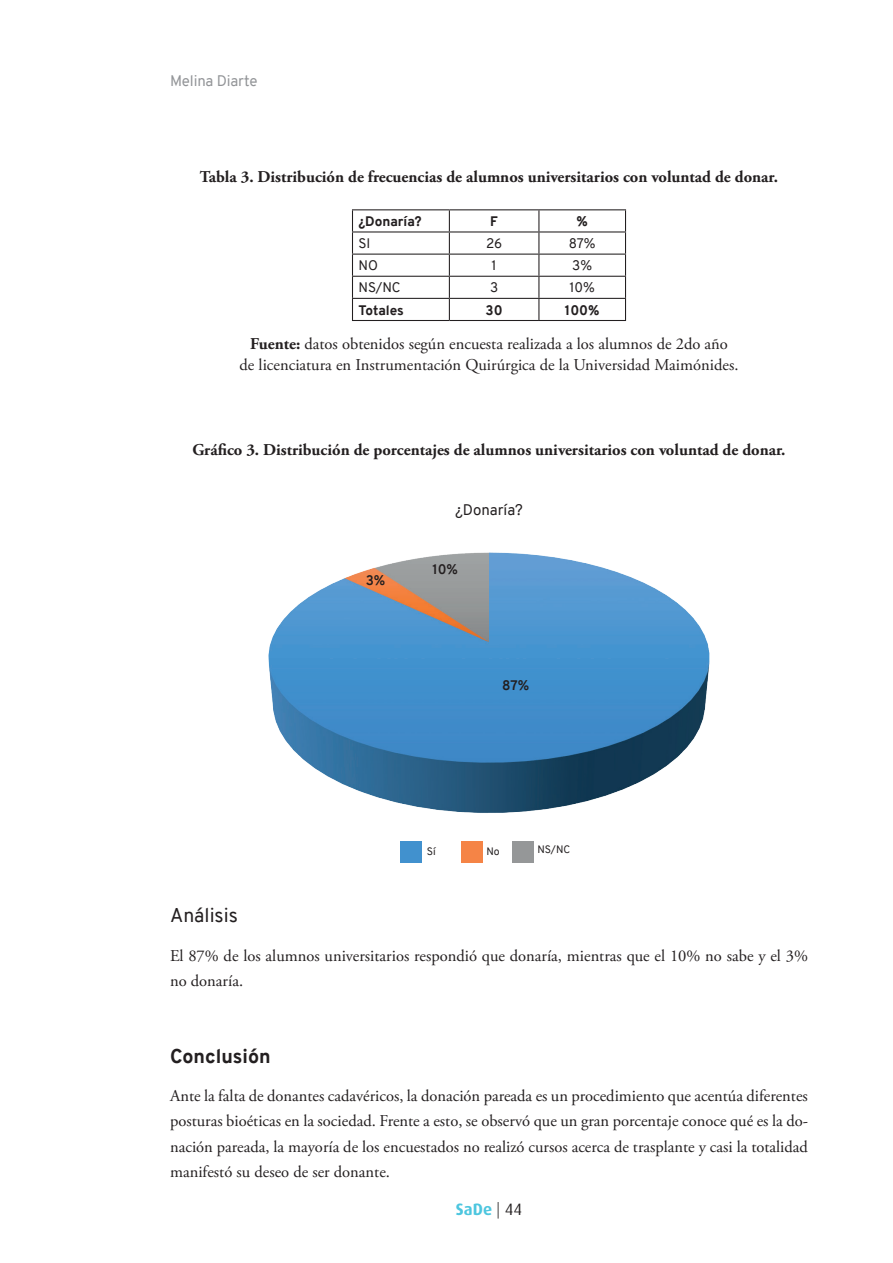
<style>
.page{position:relative;width:893px;height:1263px;background:#fff}
.page>*{position:absolute;margin:0;border:0;box-sizing:border-box;transform-origin:0 0}
.t1{font:800 19.5px "Overpass";color:#231f20}
.t2{font:19.5px "Overpass";color:#231f20}
.t3{font:16.5px/25.5px "Adobe Garamond Pro";color:#231f20;text-align:center}
.t4{font:700 16.5px "Adobe Garamond Pro";color:#231f20}
.t5{font:700 16.5px "Dax";color:#4dc6df}
.t6{font:15px "Overpass";letter-spacing:-.01em;color:#939598}
.t7{font:15px "Overpass";color:#231f20}
.t8{font:800 13.5px "Overpass";color:#231f20}
.t9{font:13.5px "Overpass";color:#231f20}
.t10{font:700 13.5px "Overpass";color:#231f20}
.t11{font:10.5px "Overpass";color:#231f20}
.s1{font-weight:700}
.s2{font-weight:300;color:#231f20}
.s3{font-weight:400;color:#231f20}
</style>
<div class="page">
<hr style="left:352px;top:209px;width:97px;height:1px;background:#231f20">
<hr style="left:449px;top:209px;width:90px;height:1px;background:#231f20">
<hr style="left:539px;top:209px;width:87px;height:1px;background:#231f20">
<hr style="left:352px;top:231px;width:97px;height:1px;background:#231f20">
<hr style="left:449px;top:231px;width:90px;height:1px;background:#231f20">
<hr style="left:539px;top:231px;width:87px;height:1px;background:#231f20">
<hr style="left:352px;top:254px;width:97px;height:1px;background:#231f20">
<hr style="left:449px;top:254px;width:90px;height:1px;background:#231f20">
<hr style="left:539px;top:254px;width:87px;height:1px;background:#231f20">
<hr style="left:352px;top:276px;width:97px;height:1px;background:#231f20">
<hr style="left:449px;top:276px;width:90px;height:1px;background:#231f20">
<hr style="left:539px;top:276px;width:87px;height:1px;background:#231f20">
<hr style="left:352px;top:298px;width:97px;height:1px;background:#231f20">
<svg style="left:352px;top:210px;width:1px;height:110px"></svg>
<hr style="left:449px;top:298px;width:90px;height:1px;background:#231f20">
<svg style="left:449px;top:210px;width:1px;height:110px"></svg>
<hr style="left:539px;top:298px;width:87px;height:1px;background:#231f20">
<svg style="left:538px;top:210px;width:1px;height:110px"></svg>
<svg style="left:625px;top:210px;width:1px;height:110px"></svg>
<hr style="left:352px;top:320px;width:97px;height:1px;background:#231f20">
<hr style="left:449px;top:320px;width:90px;height:1px;background:#231f20">
<hr style="left:539px;top:320px;width:87px;height:1px;background:#231f20">
<img style="left:268px;top:552px;width:442px;height:261px">
<div style="left:400px;top:841px;width:21px;height:22px;background:#4191ce"></div>
<div style="left:461px;top:841px;width:22px;height:22px;background:#f58446"></div>
<div style="left:512px;top:841px;width:22px;height:22px;background:#959798"></div>
<p class="t6" style="left:170px;top:71px;width:89px">Melina Diarte</p>
<p class="t4" style="left:200px;top:167px;width:580px">Tabla 3. Distribución de frecuencias de alumnos universitarios con voluntad de donar.</p>
<p class="t8" style="left:358px;top:212px;width:65px">¿Donaría?</p>
<p class="t8" style="left:490px;top:212px;width:9px">F</p>
<p class="t8" style="left:576px;top:212px;width:13px">%</p>
<p class="t9" style="left:358px;top:234px;width:13px">SI</p>
<p class="t9" style="left:486px;top:234px;width:18px">26</p>
<p class="t9" style="left:569px;top:234px;width:28px">87%</p>
<p class="t9" style="left:358px;top:256px;width:21px">NO</p>
<p class="t9" style="left:492px;top:256px;width:7px">1</p>
<p class="t9" style="left:572px;top:256px;width:21px">3%</p>
<p class="t9" style="left:358px;top:278px;width:44px">NS/NC</p>
<p class="t9" style="left:490px;top:278px;width:10px">3</p>
<p class="t9" style="left:569px;top:278px;width:27px">10%</p>
<p class="t8" style="left:358px;top:300px;width:47px">Totales</p>
<p class="t8" style="left:486px;top:300px;width:19px">30</p>
<p class="t8" style="left:565px;top:300px;width:36px">100%</p>
<p class="t3" style="left:240px;top:334px;width:500px;line-height:21px"><span class="s1">Fuente:</span> datos obtenidos según encuesta realizada a los alumnos de 2do año<br>de licenciatura en Instrumentación Quirúrgica de la Universidad Maimónides.</p>
<p class="t4" style="left:193px;top:440px;width:594px">Gráfico 3. Distribución de porcentajes de alumnos universitarios con voluntad de donar.</p>
<p class="t7" style="left:455px;top:499px;width:69px">¿Donaría?</p>
<p class="t10" style="left:366px;top:571px;width:21px">3%</p>
<p class="t10" style="left:432px;top:559px;width:27px">10%</p>
<p class="t10" style="left:502px;top:676px;width:29px">87%</p>
<p class="t11" style="left:427px;top:844px;width:10px">Sí</p>
<p class="t11" style="left:486px;top:843px;width:15px">No</p>
<p class="t11" style="left:537px;top:842px;width:34px">NS/NC</p>
<p class="t2" style="left:170px;top:902px;width:69px">Análisis</p>
<p class="t3" style="left:170px;top:943px;width:639px;text-align:left">El 87% de los alumnos universitarios respondió que donaría, mientras que el 10% no sabe y el 3% no donaría.</p>
<p class="t1" style="left:170px;top:1042px;width:102px">Conclusión</p>
<p class="t3" style="left:170px;top:1083px;width:639px;text-align:justify">Ante la falta de donantes cadavéricos, la donación pareada es un procedimiento que acentúa diferentes posturas bioéticas en la sociedad. Frente a esto, se observó que un gran porcentaje conoce qué es la do&shy;nación pareada, la mayoría de los encuestados no realizó cursos acerca de trasplante y casi la totalidad manifestó su deseo de ser donante.</p>
<p class="t5" style="left:456px;top:1199px;width:68px">SaDe <span class="s2">|</span> <span class="s3">44</span></p>
</div>
